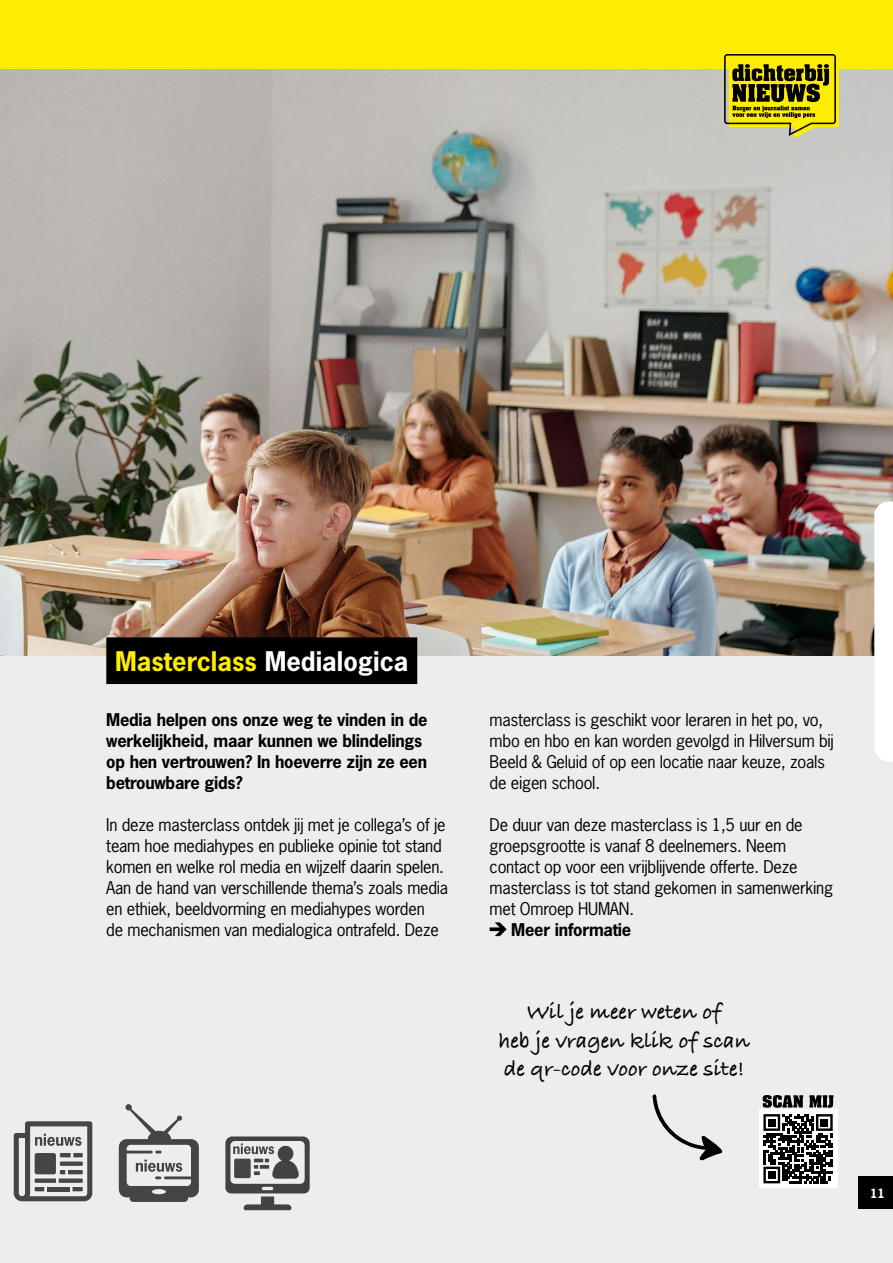
<style>
.page{position:relative;width:893px;height:1263px;background:#ededed}
.page>*{position:absolute;margin:0;border:0;box-sizing:border-box;transform-origin:0 0}
.t1{font:700 25.5px "News Gothic Std";color:#ffed00}
.t2{font:700 22.5px/28.5px "Bradley Hand ITCTT";color:#000;text-align:center}
.t3{font:16.5px/21px "News Gothic Std";letter-spacing:-.015em;color:#000}
.t4{font:700 16.5px/21px "News Gothic Std";letter-spacing:-.015em;color:#000}
.t5{font:700 12px "News Gothic Std";color:#fff}
.s1{color:#fff}
</style>
<div class="page">
<img style="left:0;top:68px;width:893px;height:588px">
<svg style="left:490px;top:922px;width:17px;height:14px"></svg>
<div style="left:0;top:0;width:893px;height:68px;background:#ffed00"></div>
<div style="left:874px;top:501px;width:19px;height:260px;background:#fff"></div>
<div style="left:106px;top:637px;width:311px;height:47px;background:#000"></div>
<svg style="left:724px;top:54px;width:115px;height:84px;background:#a39919"></svg>
<div style="left:759px;top:1109px;width:78px;height:79px;background:#fff"></div>
<svg style="left:763px;top:1114px;width:70px;height:69px"></svg>
<div style="left:768px;top:1119px;width:7px;height:7px;background:#000"></div>
<div style="left:821px;top:1119px;width:7px;height:7px;background:#000"></div>
<div style="left:768px;top:1171px;width:7px;height:7px;background:#000"></div>
<svg style="left:763px;top:1095px;width:70px;height:13px"></svg>
<svg style="left:652px;top:1094px;width:71px;height:67px"></svg>
<svg style="left:14px;top:1121px;width:78px;height:80px"></svg>
<svg style="left:119px;top:1104px;width:80px;height:98px"></svg>
<svg style="left:225px;top:1136px;width:85px;height:74px"></svg>
<div style="left:858px;top:1177px;width:35px;height:32px;background:#000"></div>
<h1 class="t1" style="left:115px;top:644px;width:295px">Masterclass <span class="s1">Medialogica</span></h1>
<p class="t4" style="left:106px;top:709px;width:323px">Media helpen ons onze weg te vinden in de werkelijkheid, maar kunnen we blindelings op hen vertrouwen? In hoeverre zijn ze een betrouwbare gids?</p>
<p class="t3" style="left:106px;top:814px;width:343px">In deze masterclass ontdek jij met je collega’s of je team hoe mediahypes en publieke opinie tot stand komen en welke rol media en wijzelf daarin spelen.<br>Aan de hand van verschillende thema’s zoals media en ethiek, beeldvorming en mediahypes worden<br>de mechanismen van medialogica ontrafeld. Deze</p>
<p class="t3" style="left:490px;top:709px;width:346px">masterclass is geschikt voor leraren in het po, vo, mbo en hbo en kan worden gevolgd in Hilversum bij Beeld &amp; Geluid of op een locatie naar keuze, zoals de eigen school.</p>
<p class="t3" style="left:490px;top:814px;width:345px">De duur van deze masterclass is 1,5 uur en de groepsgrootte is vanaf 8 deelnemers. Neem contact op voor een vrijblijvende offerte. Deze masterclass is tot stand gekomen in samenwerking met Omroep HUMAN.</p>
<p class="t4" style="left:511px;top:919px;width:122px">Meer informatie</p>
<h2 class="t2" style="left:498px;top:997px;width:253px">Wil je meer weten of<br>heb je vragen klik of scan de qr-code voor onze site!</h2>
<p class="t5" style="left:870px;top:1185px;width:16px">11</p>
</div>
